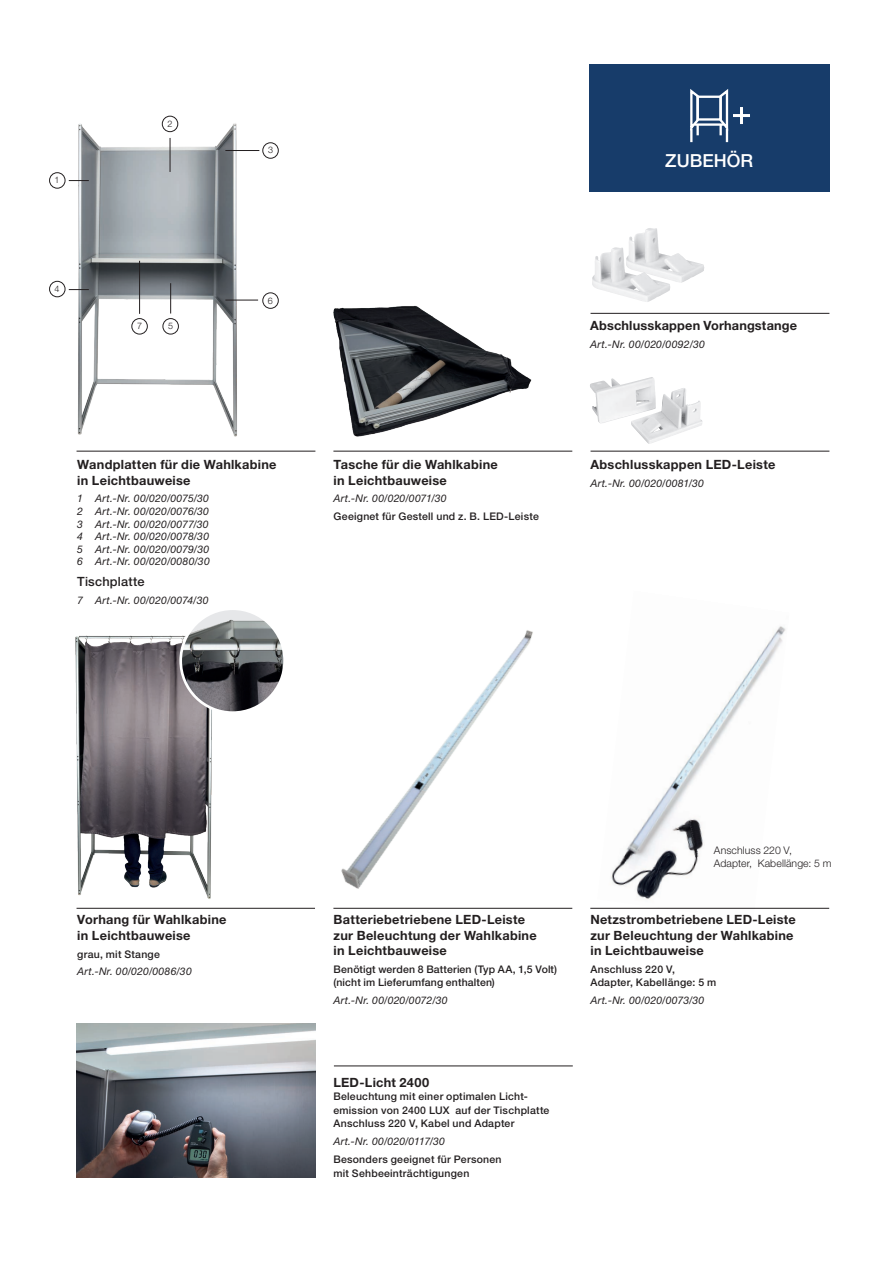
<style>
.page{position:relative;width:893px;height:1263px;background:#fff}
.page>*{position:absolute;margin:0;border:0;box-sizing:border-box;transform-origin:0 0}
.t1{font:500 18px "Helvetica Neue LT Pro";color:#fff}
.t2{font:700 12.75px/15.3px "Helvetica Neue LT Pro";letter-spacing:.02em;color:#231f20}
.t3{font:500 12.75px "Helvetica Neue LT Pro";letter-spacing:.015em;color:#231f20}
.t4{font:italic 10.5px/12.6px "Helvetica Neue LT Pro";letter-spacing:.025em;color:#231f20;text-align:justify}
.t5{font:500 10.5px/13.5px "Helvetica Neue LT Pro";letter-spacing:.02em;color:#231f20}
.t6{font:300 10.5px/13.5px "Helvetica Neue LT Pro";letter-spacing:.01em;color:#231f20}
.t7{font:300 9px "Helvetica Neue LT Pro";color:#231f20}
</style>
<div class="page">
<img style="left:75px;top:635px;width:137px;height:264px">
<img style="left:181px;top:613px;width:97px;height:100px">
<div style="left:179px;top:607px;width:107px;height:107px;border:3px solid #fff;border-radius:50%"></div>
<img style="left:333px;top:305px;width:199px;height:132px">
<img style="left:77px;top:122px;width:162px;height:315px">
<hr style="left:333px;top:451px;width:239px;height:1px;background:#231f20">
<hr style="left:333px;top:908px;width:239px;height:1px;background:#231f20">
<hr style="left:590px;top:908px;width:239px;height:1px;background:#231f20">
<hr style="left:77px;top:451px;width:238px;height:1px;background:#231f20">
<hr style="left:77px;top:908px;width:238px;height:1px;background:#231f20">
<svg style="left:69px;top:180px;width:20px;height:1px"></svg>
<hr style="left:170px;top:138px;width:1px;height:34px;background:#231f20">
<hr style="left:170px;top:283px;width:1px;height:30px;background:#231f20">
<hr style="left:139px;top:261px;width:1px;height:53px;background:#231f20">
<hr style="left:225px;top:150px;width:34px;height:1px;background:#231f20">
<svg style="left:69px;top:289px;width:20px;height:1px"></svg>
<hr style="left:225px;top:300px;width:33px;height:1px;background:#231f20">
<div style="left:49px;top:172px;width:16px;height:16px;border:1px solid #231f20;border-radius:50%"></div>
<div style="left:162px;top:116px;width:16px;height:16px;border:1px solid #231f20;border-radius:50%"></div>
<div style="left:263px;top:143px;width:16px;height:15px;border:1px solid #231f20;border-radius:50%"></div>
<div style="left:49px;top:281px;width:16px;height:16px;border:1px solid #231f20;border-radius:50%"></div>
<div style="left:163px;top:318px;width:16px;height:16px;border:1px solid #231f20;border-radius:50%"></div>
<div style="left:132px;top:318px;width:16px;height:16px;border:1px solid #231f20;border-radius:50%"></div>
<div style="left:263px;top:293px;width:16px;height:16px;border:1px solid #231f20;border-radius:50%"></div>
<img style="left:626px;top:228px;width:33px;height:49px">
<img style="left:592px;top:248px;width:33px;height:48px">
<img style="left:278px;top:630px;width:255px;height:259px">
<img style="left:597px;top:626px;width:192px;height:283px">
<img style="left:611px;top:377px;width:41px;height:8px">
<div style="left:589px;top:64px;width:240px;height:127px;background:#173c6a"></div>
<div style="left:696px;top:96px;width:26px;height:25px;border:2px solid #fff"></div>
<hr style="left:694px;top:123px;width:30px;height:3px;background:#fff">
<svg style="left:690px;top:89px;width:10px;height:53px"></svg>
<svg style="left:718px;top:89px;width:11px;height:53px"></svg>
<hr style="left:740px;top:107px;width:3px;height:17px;background:#fff">
<hr style="left:733px;top:114px;width:17px;height:3px;background:#fff">
<hr style="left:591px;top:451px;width:238px;height:1px;background:#231f20">
<hr style="left:591px;top:313px;width:238px;height:1px;background:#231f20">
<img style="left:77px;top:1023px;width:239px;height:154px">
<hr style="left:334px;top:1065px;width:239px;height:1px;background:#231f20">
<p class="t7" style="left:55px;top:174px;width:7px">1</p>
<p class="t7" style="left:55px;top:283px;width:7px">4</p>
<p class="t7" style="left:168px;top:118px;width:7px">2</p>
<p class="t7" style="left:137px;top:321px;width:7px">7</p>
<p class="t7" style="left:168px;top:321px;width:7px">5</p>
<p class="t7" style="left:268px;top:144px;width:7px">3</p>
<p class="t7" style="left:268px;top:295px;width:7px">6</p>
<p class="t2" style="left:77px;top:457px;width:201px">Wandplatten für die Wahlkabine in Leichtbauweise</p>
<p class="t4" style="left:77px;top:492px;width:134px">1 Art.-Nr. 00/020/0075/30<br>2 Art.-Nr. 00/020/0076/30<br>3 Art.-Nr. 00/020/0077/30<br>4 Art.-Nr. 00/020/0078/30<br>5 Art.-Nr. 00/020/0079/30<br>6 Art.-Nr. 00/020/0080/30</p>
<p class="t3" style="left:77px;top:574px;width:69px">Tischplatte</p>
<p class="t4" style="left:77px;top:594px;width:133px">7 Art.-Nr. 00/020/0074/30</p>
<h1 class="t1" style="left:665px;top:150px;width:89px">ZUBEHÖR</h1>
<p class="t2" style="left:334px;top:457px;width:166px">Tasche für die Wahlkabine in Leichtbauweise</p>
<p class="t4" style="left:334px;top:492px;width:115px">Art.-Nr. 00/020/0071/30</p>
<p class="t5" style="left:334px;top:510px;width:207px">Geeignet für Gestell und z. B. LED-Leiste</p>
<p class="t2" style="left:590px;top:317px;width:208px">Abschlusskappen Vorhangstange</p>
<p class="t4" style="left:590px;top:337px;width:116px">Art.-Nr. 00/020/0092/30</p>
<p class="t2" style="left:590px;top:457px;width:186px">Abschlusskappen LED-Leiste</p>
<p class="t4" style="left:590px;top:477px;width:115px">Art.-Nr. 00/020/0081/30</p>
<p class="t2" style="left:77px;top:912px;width:151px">Vorhang für Wahlkabine in Leichtbauweise</p>
<p class="t5" style="left:77px;top:947px;width:84px">grau, mit Stange</p>
<p class="t4" style="left:77px;top:965px;width:116px">Art.-Nr. 00/020/0086/30</p>
<p class="t2" style="left:334px;top:912px;width:205px">Batteriebetriebene LED-Leiste zur Beleuchtung der Wahlkabine in Leichtbauweise</p>
<p class="t5" style="left:334px;top:962px;width:225px">Benötigt werden 8 Batterien (Typ AA, 1,5 Volt) (nicht im Lieferumfang enthalten)</p>
<p class="t4" style="left:334px;top:994px;width:116px">Art.-Nr. 00/020/0072/30</p>
<p class="t2" style="left:333px;top:1074px;width:97px">LED-Licht 2400</p>
<p class="t5" style="left:333px;top:1089px;width:218px">Beleuchtung mit einer optimalen Licht&shy;emission von 2400 LUX auf der Tischplatte<br>Anschluss 220 V, Kabel und Adapter</p>
<p class="t4" style="left:333px;top:1134px;width:113px">Art.-Nr. 00/020/0117/30</p>
<p class="t5" style="left:333px;top:1153px;width:170px">Besonders geeignet für Personen mit Sehbeeinträchtigungen</p>
<p class="t6" style="left:714px;top:843px;width:119px">Anschluss 220 V,<br>Adapter, Kabellänge: 5 m</p>
<p class="t2" style="left:590px;top:912px;width:207px">Netzstrombetriebene LED-Leiste zur Beleuchtung der Wahlkabine in Leichtbauweise</p>
<p class="t5" style="left:590px;top:962px;width:127px">Anschluss 220 V,<br>Adapter, Kabellänge: 5 m</p>
<p class="t4" style="left:590px;top:994px;width:115px">Art.-Nr. 00/020/0073/30</p>
</div>
